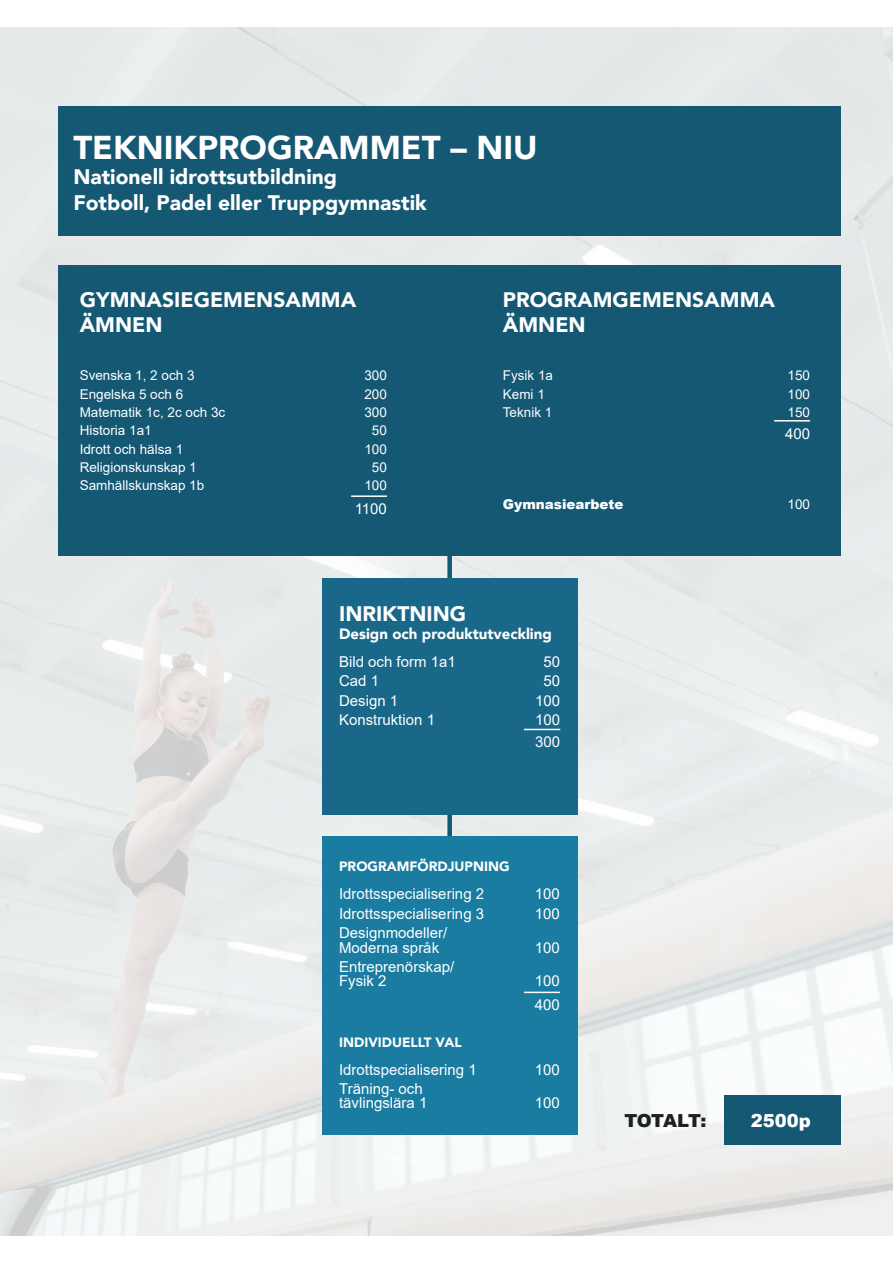
<style>
.page{position:relative;width:893px;height:1263px;background:#fff}
.page>*{position:absolute;margin:0;border:0;box-sizing:border-box;transform-origin:0 0}
.t1{font:900 33px "Avenir";color:#fff}
.t2{font:900 21px/25.2px "Avenir";color:#fff}
.t3{font:900 18px "Arial";letter-spacing:-.035em;color:#231f20}
.t4{font:900 18px "Arial";color:#fff}
.t5{font:15px/14.4px "Arial";color:#fff}
.t6{font:900 15px "Avenir";color:#fff}
.t7{font:13.5px "Arial";color:#fff}
.t8{font:900 13.5px "Avenir";color:#fff}
.t9{font:900 13.5px "Arial";color:#fff}
</style>
<div class="page">
<img style="left:0;top:28px;width:893px;height:1207px">
<div style="left:724px;top:1095px;width:116px;height:49px;background:#145874"></div>
<div style="left:58px;top:106px;width:783px;height:130px;background:#145874"></div>
<div style="left:447px;top:542px;width:5px;height:319px;background:#145874"></div>
<div style="left:58px;top:266px;width:783px;height:290px;background:#145874"></div>
<div style="left:322px;top:579px;width:255px;height:236px;background:#196889"></div>
<hr style="left:524px;top:729px;width:36px;height:1px;background:#fff">
<div style="left:322px;top:837px;width:255px;height:298px;background:#1a7ca1"></div>
<hr style="left:524px;top:992px;width:36px;height:1px;background:#fff">
<hr style="left:351px;top:495px;width:36px;height:2px;background:#fff">
<hr style="left:774px;top:420px;width:36px;height:2px;background:#fff">
<h1 class="t1" style="left:73px;top:119px;width:466px">TEKNIKPROGRAMMET – NIU</h1>
<h2 class="t2" style="left:73px;top:164px;width:355px">Nationell idrottsutbildning<br>Fotboll, Padel eller Truppgymnastik</h2>
<h2 class="t2" style="left:80px;top:286px;width:278px">GYMNASIEGEMENSAMMA<br>ÄMNEN</h2>
<p class="t7" style="left:80px;top:366px;width:116px">Svenska 1, 2 och 3</p>
<p class="t7" style="left:364px;top:366px;width:24px">300</p>
<p class="t7" style="left:80px;top:385px;width:105px">Engelska 5 och 6</p>
<p class="t7" style="left:364px;top:385px;width:24px">200</p>
<p class="t7" style="left:80px;top:403px;width:147px">Matematik 1c, 2c och 3c</p>
<p class="t7" style="left:364px;top:403px;width:24px">300</p>
<p class="t7" style="left:80px;top:421px;width:74px">Historia 1a1</p>
<p class="t7" style="left:372px;top:421px;width:17px">50</p>
<p class="t7" style="left:80px;top:440px;width:105px">Idrott och hälsa 1</p>
<p class="t7" style="left:364px;top:440px;width:24px">100</p>
<p class="t7" style="left:80px;top:458px;width:119px">Religionskunskap 1</p>
<p class="t7" style="left:372px;top:458px;width:17px">50</p>
<p class="t7" style="left:80px;top:476px;width:126px">Samhällskunskap 1b</p>
<p class="t7" style="left:364px;top:476px;width:24px">100</p>
<p class="t5" style="left:355px;top:501px;width:34px">1100</p>
<h2 class="t2" style="left:503px;top:286px;width:274px">PROGRAMGEMENSAMMA<br>ÄMNEN</h2>
<p class="t7" style="left:503px;top:366px;width:52px">Fysik 1a</p>
<p class="t7" style="left:787px;top:366px;width:24px">150</p>
<p class="t7" style="left:503px;top:385px;width:44px">Kemi 1</p>
<p class="t7" style="left:787px;top:385px;width:24px">100</p>
<p class="t7" style="left:503px;top:403px;width:51px">Teknik 1</p>
<p class="t7" style="left:787px;top:403px;width:24px">150</p>
<p class="t5" style="left:785px;top:426px;width:27px">400</p>
<p class="t9" style="left:503px;top:494px;width:122px">Gymnasiearbete</p>
<p class="t7" style="left:787px;top:494px;width:24px">100</p>
<h2 class="t2" style="left:339px;top:600px;width:129px">INRIKTNING</h2>
<p class="t6" style="left:339px;top:621px;width:214px">Design och produktutveckling</p>
<p class="t5" style="left:339px;top:654px;width:118px">Bild och form 1a1</p>
<p class="t5" style="left:544px;top:654px;width:18px">50</p>
<p class="t5" style="left:339px;top:674px;width:42px">Cad 1</p>
<p class="t5" style="left:544px;top:674px;width:18px">50</p>
<p class="t5" style="left:339px;top:693px;width:61px">Design 1</p>
<p class="t5" style="left:535px;top:693px;width:27px">100</p>
<p class="t5" style="left:339px;top:713px;width:97px">Konstruktion 1</p>
<p class="t5" style="left:535px;top:709px;width:27px;line-height:22px">100<br>300</p>
<p class="t8" style="left:339px;top:855px;width:172px">PROGRAMFÖRDJUPNING</p>
<p class="t5" style="left:339px;top:887px;width:147px">Idrottsspecialisering 2</p>
<p class="t5" style="left:535px;top:887px;width:27px">100</p>
<p class="t5" style="left:339px;top:906px;width:147px">Idrottsspecialisering 3</p>
<p class="t5" style="left:535px;top:906px;width:27px">100</p>
<p class="t5" style="left:339px;top:926px;width:110px">Designmodeller/<br>Moderna språk</p>
<p class="t5" style="left:535px;top:940px;width:27px">100</p>
<p class="t5" style="left:339px;top:959px;width:117px">Entreprenörskap/<br>Fysik 2</p>
<p class="t5" style="left:535px;top:969px;width:27px;line-height:23.7px">100<br>400</p>
<p class="t8" style="left:339px;top:1030px;width:124px">INDIVIDUELLT VAL</p>
<p class="t5" style="left:339px;top:1062px;width:139px">Idrottspecialisering 1</p>
<p class="t5" style="left:535px;top:1062px;width:27px">100</p>
<p class="t5" style="left:339px;top:1081px;width:90px">Träning- och tävlingslära 1</p>
<p class="t5" style="left:535px;top:1096px;width:27px">100</p>
<p class="t3" style="left:624px;top:1107px;width:84px">TOTALT:</p>
<p class="t4" style="left:751px;top:1107px;width:62px">2500p</p>
</div>
